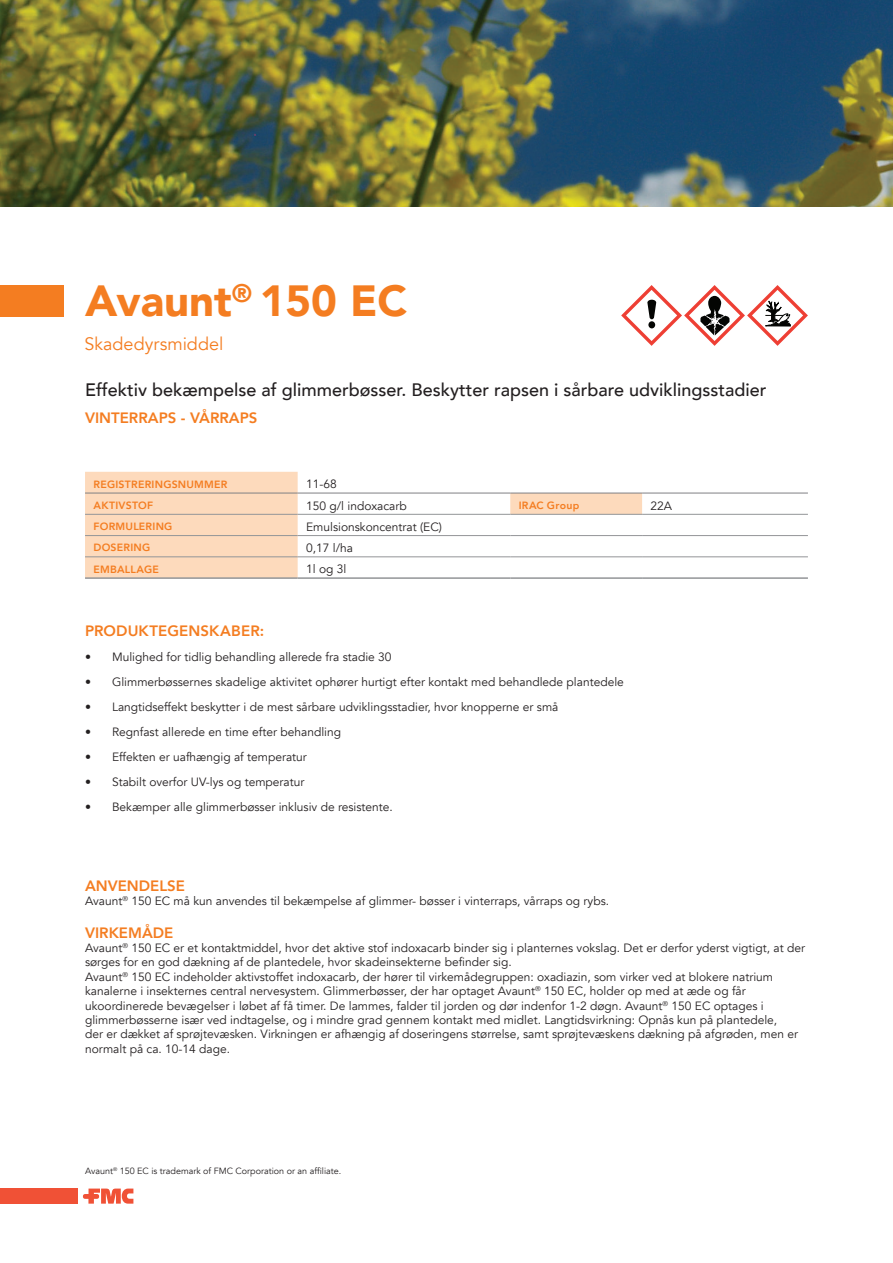
<style>
.page{position:relative;width:893px;height:1263px;background:#fff}
.page>*{position:absolute;margin:0;border:0;box-sizing:border-box;transform-origin:0 0}
.t1{font:900 43.5px "Avenir";color:#f47d21}
.t2{font:500 18px "Avenir";color:#231f20}
.t3{font:18px "Avenir";color:#f47d21}
.t4{font:800 15px "Avenir";color:#f47d21}
.t5{font:12px/14.4px "Avenir";color:#231f20}
.t6{font:800 10.5px "Avenir";letter-spacing:.025em;color:#f47d21}
.t7{font:9px "Avenir";color:#231f20}
</style>
<div class="page">
<img style="left:0;top:0;width:893px;height:206px">
<svg style="left:83px;top:1188px;width:50px;height:15px"></svg>
<div style="left:0;top:1188px;width:78px;height:15px;background:#f05136"></div>
<div style="left:0;top:285px;width:64px;height:31px;background:#f47d21"></div>
<svg style="left:85px;top:472px;width:557px;height:105px"></svg>
<hr style="left:85px;top:493px;width:213px;height:1px;background:#808083">
<hr style="left:298px;top:493px;width:212px;height:1px;background:#808083">
<hr style="left:510px;top:493px;width:132px;height:1px;background:#808083">
<hr style="left:642px;top:493px;width:166px;height:1px;background:#808083">
<hr style="left:85px;top:514px;width:213px;height:1px;background:#939598">
<hr style="left:298px;top:514px;width:212px;height:1px;background:#939598">
<hr style="left:510px;top:514px;width:132px;height:1px;background:#939598">
<hr style="left:642px;top:514px;width:166px;height:1px;background:#939598">
<hr style="left:85px;top:535px;width:213px;height:1px;background:#939598">
<hr style="left:298px;top:535px;width:212px;height:1px;background:#939598">
<hr style="left:510px;top:535px;width:132px;height:1px;background:#939598">
<hr style="left:642px;top:535px;width:166px;height:1px;background:#939598">
<hr style="left:85px;top:557px;width:213px;height:1px;background:#939598">
<hr style="left:298px;top:557px;width:212px;height:1px;background:#939598">
<hr style="left:510px;top:557px;width:132px;height:1px;background:#939598">
<hr style="left:642px;top:557px;width:166px;height:1px;background:#939598">
<hr style="left:85px;top:577px;width:213px;height:2px;background:#939598">
<hr style="left:298px;top:577px;width:212px;height:2px;background:#939598">
<hr style="left:510px;top:577px;width:132px;height:2px;background:#939598">
<hr style="left:642px;top:577px;width:166px;height:2px;background:#939598">
<svg style="left:621px;top:285px;width:187px;height:61px"></svg>
<h1 class="t1" style="left:85px;top:273px;width:324px">Avaunt<sup>®</sup> 150 EC</h1>
<h2 class="t3" style="left:85px;top:332px;width:140px">Skadedyrsmiddel</h2>
<h2 class="t2" style="left:85px;top:378px;width:683px">Effektiv bekæmpelse af glimmerbøsser. Beskytter rapsen i sårbare udviklingsstadier</h2>
<p class="t4" style="left:85px;top:408px;width:174px">VINTERRAPS - VÅRRAPS</p>
<p class="t6" style="left:94px;top:477px;width:135px">REGISTRERINGSNUMMER</p>
<p class="t5" style="left:306px;top:477px;width:32px">11-68</p>
<p class="t6" style="left:94px;top:498px;width:61px">AKTIVSTOF</p>
<p class="t5" style="left:306px;top:499px;width:102px">150 g/l indoxacarb</p>
<p class="t6" style="left:519px;top:498px;width:62px">IRAC Group</p>
<p class="t5" style="left:651px;top:499px;width:23px">22A</p>
<p class="t6" style="left:94px;top:520px;width:80px">FORMULERING</p>
<p class="t5" style="left:306px;top:520px;width:137px">Emulsionskoncentrat (EC)</p>
<p class="t6" style="left:94px;top:541px;width:58px">DOSERING</p>
<p class="t5" style="left:306px;top:541px;width:48px">0,17 l/ha</p>
<p class="t6" style="left:94px;top:562px;width:67px">EMBALLAGE</p>
<p class="t5" style="left:306px;top:562px;width:42px">1l og 3l</p>
<p class="t4" style="left:85px;top:621px;width:181px">PRODUKTEGENSKABER:</p>
<p class="t5" style="left:85px;top:650px;width:308px">• Mulighed for tidlig behandling allerede fra stadie 30</p>
<p class="t5" style="left:85px;top:675px;width:540px">• Glimmerbøssernes skadelige aktivitet ophører hurtigt efter kontakt med behandlede plantedele</p>
<p class="t5" style="left:85px;top:700px;width:475px">• Langtidseffekt beskytter i de mest sårbare udviklingsstadier, hvor knopperne er små</p>
<p class="t5" style="left:85px;top:725px;width:258px">• Regnfast allerede en time efter behandling</p>
<p class="t5" style="left:85px;top:750px;width:223px">• Effekten er uafhængig af temperatur</p>
<p class="t5" style="left:85px;top:775px;width:221px">• Stabilt overfor UV-lys og temperatur</p>
<p class="t5" style="left:85px;top:800px;width:309px">• Bekæmper alle glimmerbøsser inklusiv de resistente.</p>
<p class="t4" style="left:85px;top:876px;width:101px">ANVENDELSE</p>
<p class="t5" style="left:85px;top:894px;width:526px">Avaunt<sup>®</sup> 150 EC må kun anvendes til bekæmpelse af glimmer- bøsser i vinterraps, vårraps og rybs.</p>
<p class="t4" style="left:85px;top:922px;width:90px">VIRKEMÅDE</p>
<p class="t5" style="left:85px;top:941px;width:721px">Avaunt<sup>®</sup> 150 EC er et kontaktmiddel, hvor det aktive stof indoxacarb binder sig i planternes vokslag. Det er derfor yderst vigtigt, at der sørges for en god dækning af de plantedele, hvor skadeinsekterne befinder sig.<br>Avaunt<sup>®</sup> 150 EC indeholder aktivstoffet indoxacarb, der hører til virkemådegruppen: oxadiazin, som virker ved at blokere natrium kanalerne i insekternes central nervesystem. Glimmerbøsser, der har optaget Avaunt<sup>®</sup> 150 EC, holder op med at æde og får ukoordinerede bevægelser i løbet af få timer. De lammes, falder til jorden og dør indenfor 1-2 døgn. Avaunt<sup>®</sup> 150 EC optages i glimmerbøsserne især ved indtagelse, og i mindre grad gennem kontakt med midlet. Langtidsvirkning: Opnås kun på plantedele,<br>der er dækket af sprøjtevæsken. Virkningen er afhængig af doseringens størrelse, samt sprøjtevæskens dækning på afgrøden, men er normalt på ca. 10-14 dage.</p>
<p class="t7" style="left:85px;top:1165px;width:258px">Avaunt<sup>®</sup> 150 EC is trademark of FMC Corporation or an affiliate.</p>
</div>
